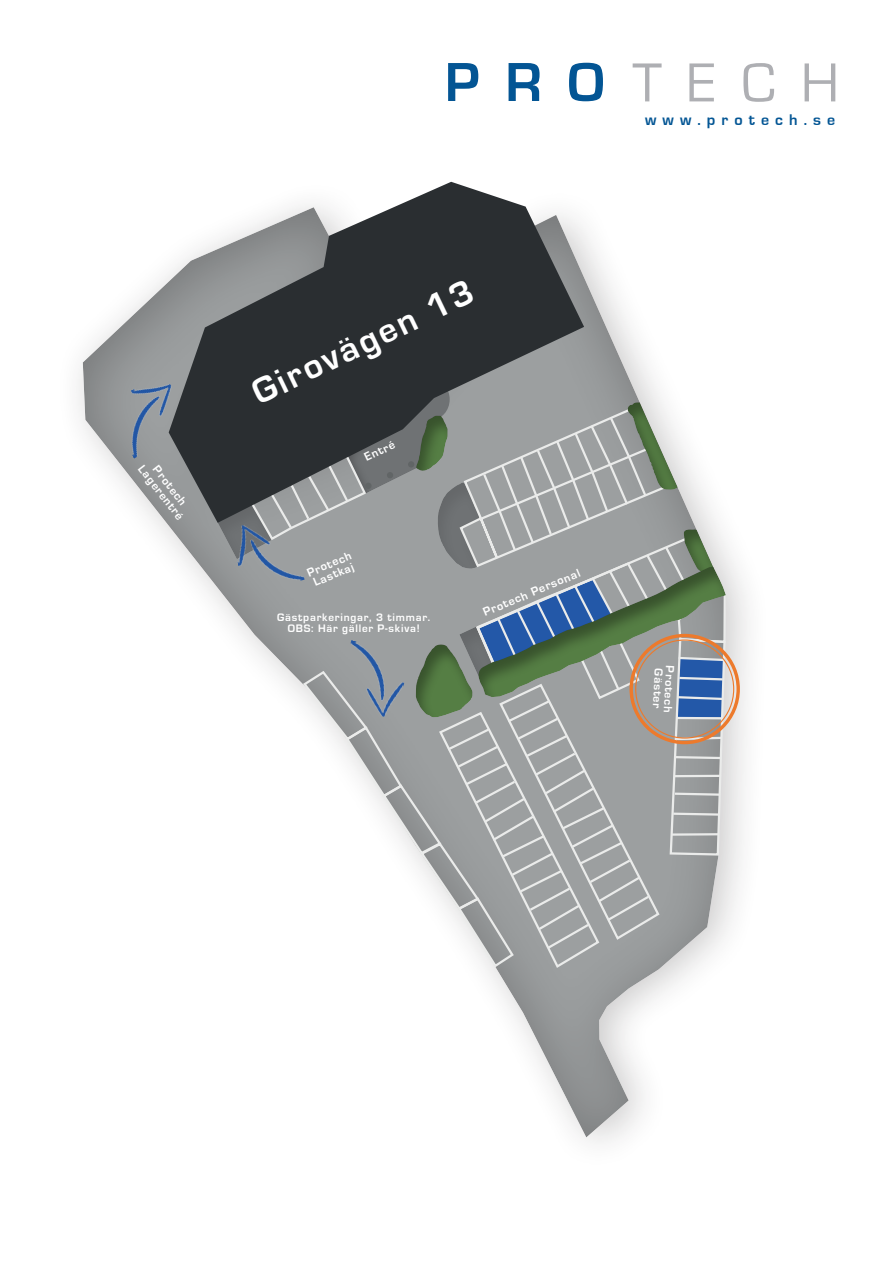
<style>
.page{position:relative;width:893px;height:1263px;background:#fff}
.page>*{position:absolute;margin:0;border:0;box-sizing:border-box;transform-origin:0 0}
.t1{font:700 36.45px "Eurostile";color:#fff}
.t2{font:700 15.9px "Eurostile";letter-spacing:.385em;color:#035594}
.t3{font:700 12.15px/11.2px "Eurostile";color:#fff}
.t4{font:700 11.25px/11.2px "Eurostile";letter-spacing:.07em;color:#fff;text-align:center}
</style>
<div class="page">
<div style="left:81px;top:207px;width:645px;height:931px;background:#231f20;opacity:.29"></div>
<div style="left:214px;top:503px;width:59px;height:58px;background:#979a9b"></div>
<img style="left:104px;top:372px;width:65px;height:87px">
<svg style="left:169px;top:182px;width:415px;height:341px;fill:#2a2e31"></svg>
<svg style="left:217px;top:382px;width:510px;height:587px"></svg>
<img style="left:338px;top:640px;width:72px;height:79px">
<div style="left:629px;top:634px;width:111px;height:110px;border:3px solid #ed7a2c;border-radius:50%"></div>
<img style="left:228px;top:513px;width:77px;height:82px">
<svg style="left:448px;top:63px;width:30px;height:38px"></svg>
<svg style="left:509px;top:63px;width:31px;height:38px"></svg>
<svg style="left:569px;top:63px;width:34px;height:38px"></svg>
<svg style="left:633px;top:63px;width:29px;height:38px"></svg>
<svg style="left:689px;top:63px;width:25px;height:38px"></svg>
<svg style="left:743px;top:63px;width:31px;height:39px"></svg>
<svg style="left:805px;top:63px;width:30px;height:38px"></svg>
<p class="t3" style="left:145px;top:463px;width:68px;rotate:52deg">Lagerentré</p>
<p class="t3" style="left:160px;top:464px;width:49px;rotate:52deg">Protech</p>
<h1 class="t1" style="left:246px;top:377px;width:243px;rotate:-26deg">Girovägen 13</h1>
<p class="t3" style="left:363px;top:453px;width:34px;rotate:-26deg">Entré</p>
<p class="t3" style="left:306px;top:568px;width:49px;rotate:-23deg">Protech<br>Lastkaj</p>
<p class="t4" style="left:277px;top:611px;width:155px">Gästparkeringar, 3 timmar.<br>OBS: Här gäller P-skiva!</p>
<p class="t3" style="left:482px;top:608px;width:106px;rotate:-23deg">Protech Personal</p>
<h2 class="t2" style="left:645px;top:111px;width:192px">www.protech.se</h2>
<p class="t3" style="left:664px;top:669px;width:42px;rotate:93deg">Gäster</p>
<p class="t3" style="left:676px;top:666px;width:49px;rotate:93deg">Protech</p>
</div>
